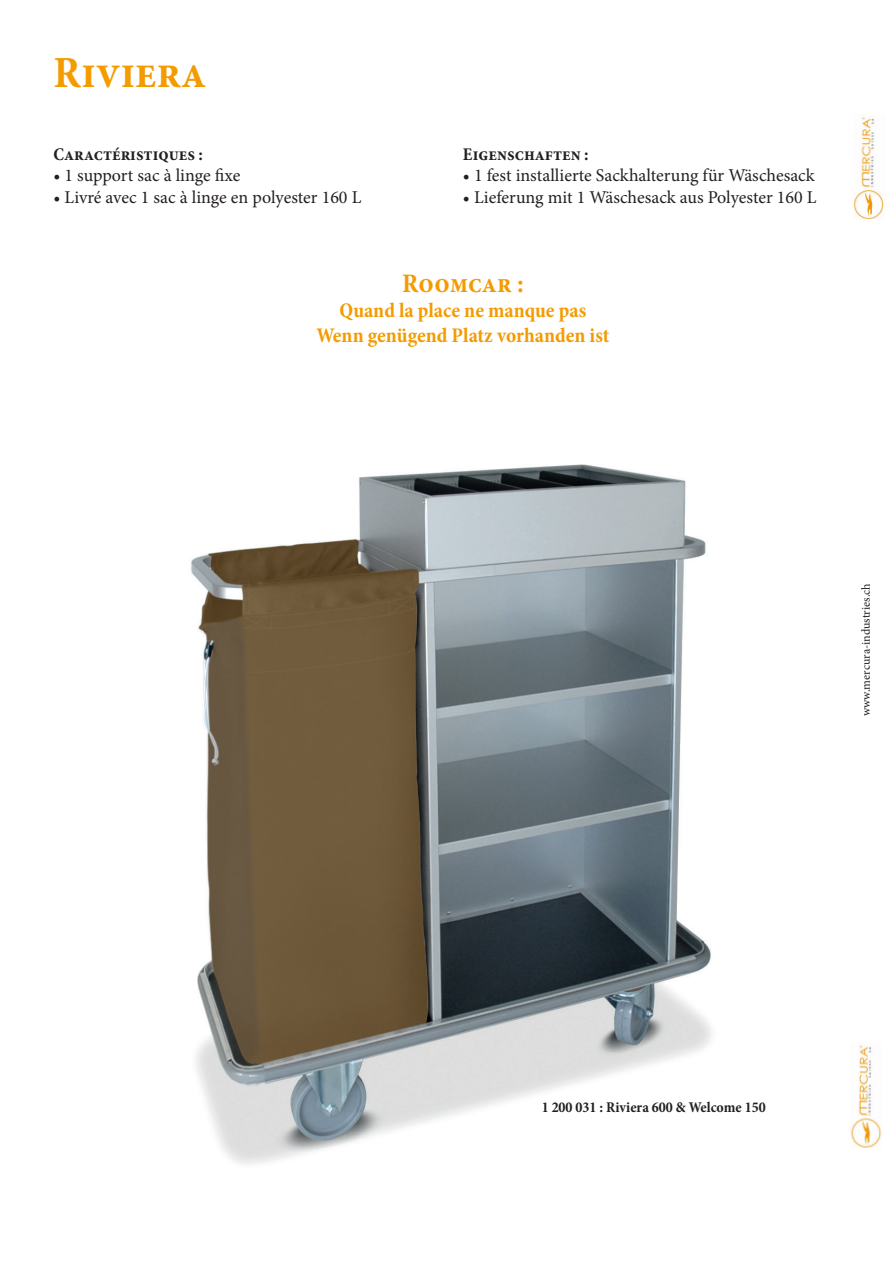
<style>
.page{position:relative;width:893px;height:1263px;background:#fff}
.page>*{position:absolute;margin:0;border:0;box-sizing:border-box;transform-origin:0 0}
.t1{font:700 condensed 45px "Minion Pro";color:#f49b00}
.t2{font:700 condensed 27px "Minion Pro";color:#f49b00}
.t3{font:700 condensed 21px "Minion Pro";color:#f49b00}
.t4{font:18px "Minion Pro";color:#231f20}
.t5{font:700 condensed 18px "Minion Pro";color:#231f20}
.t6{font:700 condensed 15px "Minion Pro";color:#231f20}
.t7{font:12px "Minion Pro";color:#231f20}
</style>
<div class="page">
<img style="left:191px;top:464px;width:522px;height:701px">
<img style="left:851px;top:1045px;width:31px;height:103px">
<img style="left:854px;top:117px;width:30px;height:103px">
<p class="t1" style="left:53px;top:41px;width:155px">Riviera</p>
<p class="t5" style="left:53px;top:142px;width:151px">Caractéristiques :</p>
<p class="t4" style="left:53px;top:164px;width:188px">• 1 support sac à linge fixe</p>
<p class="t4" style="left:53px;top:185px;width:309px">• Livré avec 1 sac à linge en polyester 160 L</p>
<p class="t5" style="left:463px;top:142px;width:127px">Eigenschaften :</p>
<p class="t4" style="left:463px;top:164px;width:353px">• 1 fest installierte Sackhalterung für Wäschesack</p>
<p class="t4" style="left:463px;top:185px;width:355px">• Lieferung mit 1 Wäschesack aus Polyester 160 L</p>
<p class="t2" style="left:402px;top:265px;width:123px">Roomcar :</p>
<p class="t3" style="left:340px;top:296px;width:248px">Quand la place ne manque pas</p>
<p class="t3" style="left:316px;top:321px;width:295px">Wenn genügend Platz vorhanden ist</p>
<p class="t7" style="left:858px;top:716px;width:135px;rotate:-90deg">www.mercura-industries.ch</p>
<p class="t6" style="left:542px;top:1096px;width:225px">1 200 031 : Riviera 600 &amp; Welcome 150</p>
</div>
